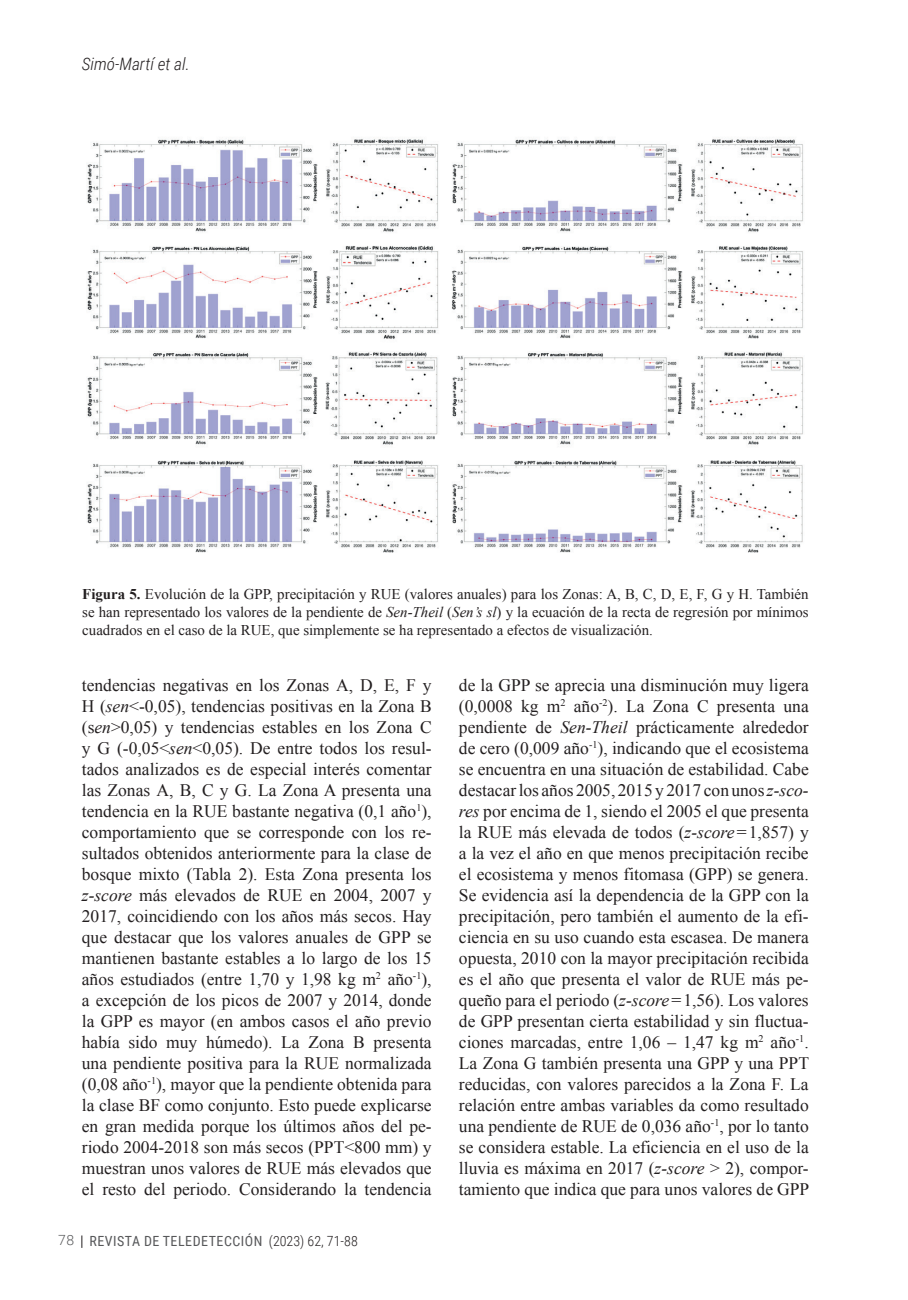
<style>
.page{position:relative;width:908px;height:1300px;background:#fff}
.page>*{position:absolute;margin:0;border:0;box-sizing:border-box;transform-origin:0 0}
.TD_06_TXT_GRAL_es{font:17.5px/21px "Times New Roman";color:#231f20;text-align:justify}
.t1{font:italic 300 17.15px "Roboto Condensed";color:#231f20}
.TD_09_PIE_FOTO_es{font:14.88px/17.8px "Times New Roman";color:#231f20;text-align:justify}
.t2{font:14px "Roboto Condensed";letter-spacing:.035em;color:#57585a}
.t3{font:300 14px "Roboto";color:#57585a}
.s1{font-weight:700}
.s2{font-style:italic}
.s3{font-weight:300;color:#231f20}
</style>
<div class="page">
<svg style="left:81px;top:1235px;width:1px;height:13px"></svg>
<img style="left:87px;top:139px;width:716px;height:414px">
<p class="t1" style="left:82px;top:52px;width:109px">Simó-Martí et al.</p>
<p class="TD_09_PIE_FOTO_es" style="left:82px;top:585px;width:728px"><span class="s1">Figura 5.</span> Evolución de la GPP, precipitación y RUE (valores anuales) para los Zonas: A, B, C, D, E, F, G y H. También se han representado los valores de la pendiente de <span class="s2">Sen-Theil</span> (<span class="s2">Sen’s sl</span>) y la ecuación de la recta de regresión por mínimos cuadrados en el caso de la RUE, que simplemente se ha representado a efectos de visualización.</p>
<p class="TD_06_TXT_GRAL_es" style="left:82px;top:674px;width:351px">tendencias negativas en los Zonas A, D, E, F y H (<span class="s2">sen</span>&lt;-0,05), tendencias positivas en la Zona B (s<span class="s2">en</span>&gt;0,05) y tendencias estables en los Zona C y G (-0,05&lt;<span class="s2">sen</span>&lt;0,05). De entre todos los resul&shy;tados analizados es de especial interés comentar las Zonas A, B, C y G. La Zona A presenta una tendencia en la RUE bastante negativa (0,1 año<sup>1</sup>), comportamiento que se corresponde con los re&shy;sultados obtenidos anteriormente para la clase de bosque mixto (Tabla 2). Esta Zona presenta los <span class="s2">z-score</span> más elevados de RUE en 2004, 2007 y 2017, coincidiendo con los años más secos. Hay que destacar que los valores anuales de GPP se mantienen bastante estables a lo largo de los 15 años estudiados (entre 1,70 y 1,98 kg m<sup>2</sup> año<sup>-1</sup>), a excepción de los picos de 2007 y 2014, donde la GPP es mayor (en ambos casos el año previo había sido muy húmedo). La Zona B presenta una pendiente positiva para la RUE normalizada (0,08 año<sup>-1</sup>), mayor que la pendiente obtenida para la clase BF como conjunto. Esto puede explicarse en gran medida porque los últimos años del pe&shy;riodo 2004-2018 son más secos (PPT&lt;800 mm) y muestran unos valores de RUE más elevados que el resto del periodo. Considerando la tendencia</p>
<p class="TD_06_TXT_GRAL_es" style="left:459px;top:674px;width:352px">de la GPP se aprecia una disminución muy ligera (0,0008 kg m<sup>2</sup> año<sup>-2</sup>). La Zona C presenta una pendiente de <span class="s2">Sen-Theil</span> prácticamente alrededor de cero (0,009 año<sup>-1</sup>), indicando que el ecosistema se encuentra en una situación de estabilidad. Cabe destacar los años 2005, 2015 y 2017 con unos <span class="s2">z-sco&shy;res</span> por encima de 1, siendo el 2005 el que presenta la RUE más elevada de todos (<span class="s2">z-score</span>=1,857) y a la vez el año en que menos precipitación recibe el ecosistema y menos fitomasa (GPP) se genera.<br>Se evidencia así la dependencia de la GPP con la precipitación, pero también el aumento de la efi&shy;ciencia en su uso cuando esta escasea. De manera opuesta, 2010 con la mayor precipitación recibida es el año que presenta el valor de RUE más pe&shy;queño para el periodo (<span class="s2">z-score</span>=1,56). Los valores de GPP presentan cierta estabilidad y sin fluctua&shy;ciones marcadas, entre 1,06 – 1,47 kg m<sup>2</sup> año<sup>-1</sup>.<br>La Zona G también presenta una GPP y una PPT reducidas, con valores parecidos a la Zona F. La relación entre ambas variables da como resultado una pendiente de RUE de 0,036 año<sup>-1</sup>, por lo tanto se considera estable. La eficiencia en el uso de la lluvia es máxima en 2017 (<span class="s2">z-score</span> &gt; 2), compor&shy;tamiento que indica que para unos valores de GPP</p>
<p class="t3" style="left:58px;top:1230px;width:18px">78</p>
<p class="t2" style="left:90px;top:1231px;width:270px">REVISTA DE TELEDETECCIÓN <span class="s3">(2023) 62, 71-88</span></p>
</div>
